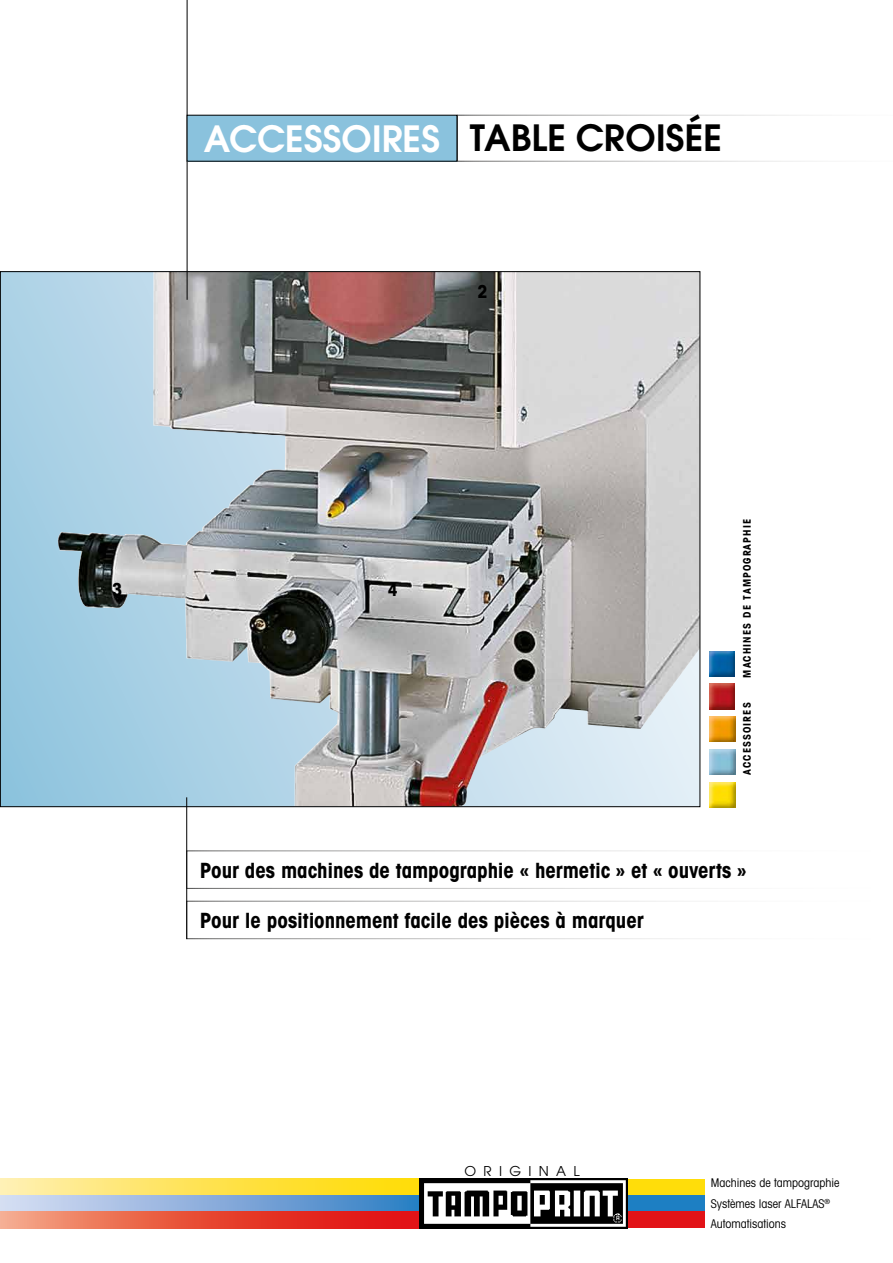
<style>
.page{position:relative;width:893px;height:1263px;background:#fff}
.page>*{position:absolute;margin:0;border:0;box-sizing:border-box;transform-origin:0 0}
.t1{font:600 36px "Avant Garde";color:#000}
.t2{font:700 condensed 21px "Avant Garde";letter-spacing:-.005em;color:#000}
.t3{font:700 condensed 18px "Avant Garde";color:#000}
.t4{font:13.5px "Avant Garde";letter-spacing:.54em;color:#000}
.t5{font:condensed 12px/20.2px "Avant Garde";color:#000}
.t6{font:700 condensed 10.5px "Avant Garde";letter-spacing:.1em;color:#000}
.s1{color:#fff}
</style>
<div class="page">
<svg style="left:0;top:272px;width:700px;height:535px"></svg>
<img style="left:57px;top:273px;width:641px;height:532px">
<svg style="left:187px;top:901px;width:503px;height:38px"></svg>
<svg style="left:187px;top:850px;width:525px;height:39px"></svg>
<img style="left:710px;top:749px;width:25px;height:26px">
<img style="left:710px;top:782px;width:25px;height:25px">
<img style="left:710px;top:716px;width:25px;height:26px">
<img style="left:710px;top:684px;width:25px;height:25px">
<img style="left:710px;top:651px;width:25px;height:26px">
<div style="left:627px;top:1179px;width:78px;height:16px;background:#ffdd0a"></div>
<div style="left:627px;top:1195px;width:78px;height:17px;background:#1d7fc3"></div>
<div style="left:627px;top:1211px;width:78px;height:17px;background:#e21317"></div>
<div style="left:0;top:1179px;width:420px;height:16px;background:linear-gradient(to right,#ffeead,#ffda00)"></div>
<div style="left:0;top:1195px;width:420px;height:17px;background:linear-gradient(to right,#dddef3,#317ec4)"></div>
<svg style="left:0;top:1212px;width:419px;height:16px"></svg>
<img style="left:419px;top:1179px;width:208px;height:49px">
<hr style="left:187px;top:0;width:1px;height:300px;background:#000">
<hr style="left:186px;top:797px;width:1px;height:142px;background:#000">
<svg style="left:457px;top:115px;width:344px;height:46px"></svg>
<div style="left:187px;top:115px;width:270px;height:46px;background:#8ac2dd"></div>
<h1 class="t1" style="left:204px;top:115px;width:520px"><span class="s1">ACCESSOIRES</span> TABLE CROISÉE</h1>
<p class="t3" style="left:477px;top:280px;width:12px">2</p>
<p class="t3" style="left:112px;top:578px;width:12px">3</p>
<p class="t3" style="left:388px;top:578px;width:12px">4</p>
<p class="t6" style="left:740px;top:678px;width:160px;rotate:-90deg">MACHINES DE TAMPOGRAPHIE</p>
<p class="t6" style="left:740px;top:775px;width:74px;rotate:-90deg">ACCESSOIRES</p>
<p class="t2" style="left:200px;top:857px;width:548px">Pour des machines de tampographie « hermetic » et « ouverts »</p>
<p class="t2" style="left:200px;top:907px;width:445px">Pour le positionnement facile des pièces à marquer</p>
<p class="t4" style="left:465px;top:1163px;width:117px">ORIGINAL</p>
<p class="t5" style="left:711px;top:1173px;width:130px">Machines de tampographie<br>Systèmes laser ALFALAS<sup>®<br></sup>Automatisations</p>
</div>
